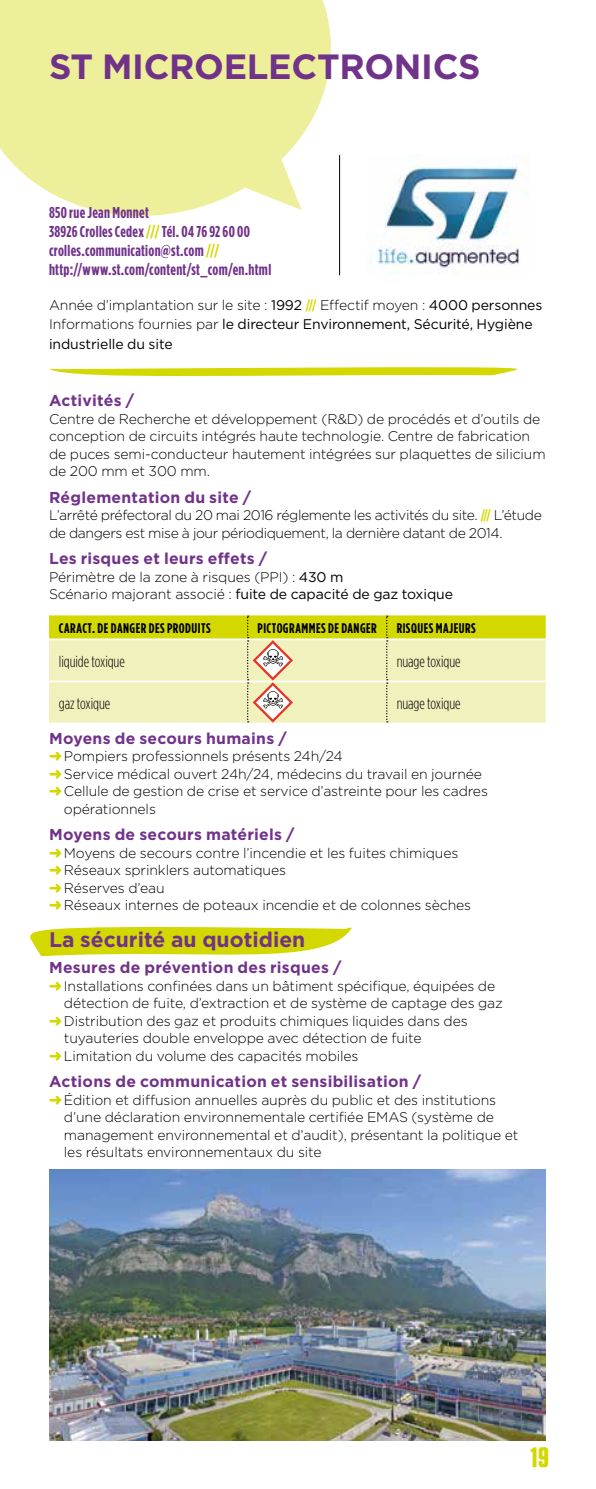
<style>
.page{position:relative;width:596px;height:1489px;background:#fff}
.page>*{position:absolute;margin:0;border:0;box-sizing:border-box;transform-origin:0 0}
.t1{font:700 35px "Gotham";letter-spacing:-.01em;color:#71328a}
.t2{font:700 28px "Tungsten";color:#d3d800}
.t3{font:700 21px "Gotham";color:#71328a}
.t4{font:700 15.75px "Gotham";letter-spacing:.015em;color:#71328a}
.t5{font:700 15.75px/18.9px "Gotham Condensed";letter-spacing:.02em;color:#71328a}
.t6{font:300 15.75px "Gotham Condensed";letter-spacing:-.005em;color:#000}
.t7{font:300 14px/17.5px "Gotham";letter-spacing:-.01em;color:#000}
.t8{font:14px/19.2px "Gotham";letter-spacing:-.01em;color:#000}
.t9{font:300 14px/17.5px "Gotham";letter-spacing:-.03em;color:#000}
.t10{font:700 14px "Gotham Condensed";letter-spacing:.035em;color:#000}
.s1{color:#d3d800}
.s2{font-weight:300}
.s3{font-family:"Gotham Condensed";font-weight:700;color:#d3d800}
.s4{font-weight:400}
</style>
<div class="page">
<svg style="left:0;top:0;width:331px;height:216px;background:#eff0a6"></svg>
<hr style="left:339px;top:155px;width:1px;height:120px;background:#000">
<svg style="left:49px;top:367px;width:467px;height:9px;background:#dbdf34"></svg>
<svg style="left:49px;top:614px;width:496px;height:108px;background:#e9e995"></svg>
<svg style="left:30px;top:926px;width:321px;height:31px"></svg>
<img style="left:370px;top:158px;width:158px;height:117px">
<img style="left:49px;top:1169px;width:496px;height:271px">
<h1 class="t1" style="left:49px;top:43px;width:433px">ST MICROELECTRONICS</h1>
<p class="t5" style="left:49px;top:203px;width:223px">850 rue Jean Monnet<br>38926 Crolles Cedex <span class="s1">///</span> Tél. 04 76 92 60 00 crolles.communication@st.com <span class="s1">/// </span>http://www.st.com/content/st_com/en.html</p>
<p class="t8" style="left:49px;top:295px;width:494px"><span class="s2">Année d’implantation sur le site :</span> 1992 <span class="s3">///</span> <span class="s2">Effectif moyen :</span> 4000 personnes<br><span class="s2">Informations fournies par</span> le directeur Environnement, Sécurité, Hygiène industrielle du site</p>
<p class="t4" style="left:49px;top:390px;width:86px">Activités /</p>
<p class="t7" style="left:49px;top:410px;width:498px">Centre de Recherche et développement (R&amp;D) de procédés et d’outils de conception de circuits intégrés haute technologie. Centre de fabrication de puces semi-conducteur hautement intégrées sur plaquettes de silicium de 200 mm et 300 mm.</p>
<p class="t4" style="left:49px;top:487px;width:203px">Réglementation du site /</p>
<p class="t9" style="left:49px;top:506px;width:494px">L’arrêté préfectoral du 20 mai 2016 réglemente les activités du site. <span class="s3">///</span> L’étude de dangers est mise à jour périodiquement, la dernière datant de 2014.</p>
<p class="t4" style="left:49px;top:548px;width:219px">Les risques et leurs effets /</p>
<p class="t7" style="left:49px;top:567px;width:405px">Périmètre de la zone à risques (PPI) : <span class="s4">430 m<br></span>Scénario majorant associé : <span class="s4">fuite de capacité de gaz toxique</span></p>
<p class="t10" style="left:59px;top:619px;width:153px">CARACT. DE DANGER DES PRODUITS</p>
<p class="t10" style="left:257px;top:619px;width:121px">PICTOGRAMMES DE DANGER</p>
<p class="t10" style="left:396px;top:619px;width:81px">RISQUES MAJEURS</p>
<p class="t6" style="left:59px;top:652px;width:67px">liquide toxique</p>
<p class="t6" style="left:396px;top:652px;width:65px">nuage toxique</p>
<p class="t6" style="left:59px;top:694px;width:53px">gaz toxique</p>
<p class="t6" style="left:396px;top:694px;width:65px">nuage toxique</p>
<p class="t4" style="left:49px;top:727px;width:239px">Moyens de secours humains /</p>
<p class="t7" style="left:49px;top:747px;width:295px"><span class="s1">➜</span>Pompiers professionnels présents 24h/24</p>
<p class="t7" style="left:49px;top:764px;width:434px"><span class="s1">➜</span>Service médical ouvert 24h/24, médecins du travail en journée</p>
<p class="t7" style="left:49px;top:782px;width:440px"><span class="s1">➜</span>Cellule de gestion de crise et service d’astreinte pour les cadres</p>
<p class="t7" style="left:64px;top:799px;width:93px">opérationnels</p>
<p class="t4" style="left:49px;top:824px;width:247px">Moyens de secours matériels /</p>
<p class="t7" style="left:49px;top:843px;width:423px"><span class="s1">➜</span>Moyens de secours contre l’incendie et les fuites chimiques <span class="s1">➜</span>Réseaux sprinklers automatiques<br><span class="s1">➜</span>Réserves d’eau<br><span class="s1">➜</span>Réseaux internes de poteaux incendie et de colonnes sèches</p>
<h3 class="t3" style="left:49px;top:925px;width:258px">La sécurité au quotidien</h3>
<p class="t4" style="left:49px;top:957px;width:294px">Mesures de prévention des risques /</p>
<p class="t7" style="left:49px;top:976px;width:447px"><span class="s1">➜</span>Installations confinées dans un bâtiment spécifique, équipées de</p>
<p class="t7" style="left:64px;top:994px;width:440px">détection de fuite, d’extraction et de système de captage des gaz</p>
<p class="t7" style="left:49px;top:1011px;width:420px"><span class="s1">➜</span>Distribution des gaz et produits chimiques liquides dans des</p>
<p class="t7" style="left:64px;top:1029px;width:359px">tuyauteries double enveloppe avec détection de fuite</p>
<p class="t7" style="left:49px;top:1046px;width:311px"><span class="s1">➜</span>Limitation du volume des capacités mobiles</p>
<p class="t4" style="left:49px;top:1071px;width:373px">Actions de communication et sensibilisation /</p>
<p class="t7" style="left:64px;top:1090px;width:456px;text-indent:-15px"><span class="s1">➜</span>Édition et diffusion annuelles auprès du public et des institutions d’une déclaration environnementale certifiée EMAS (système de management environnemental et d’audit), présentant la politique et les résultats environnementaux du site</p>
<h2 class="t2" style="left:530px;top:1441px;width:19px">19</h2>
</div>
